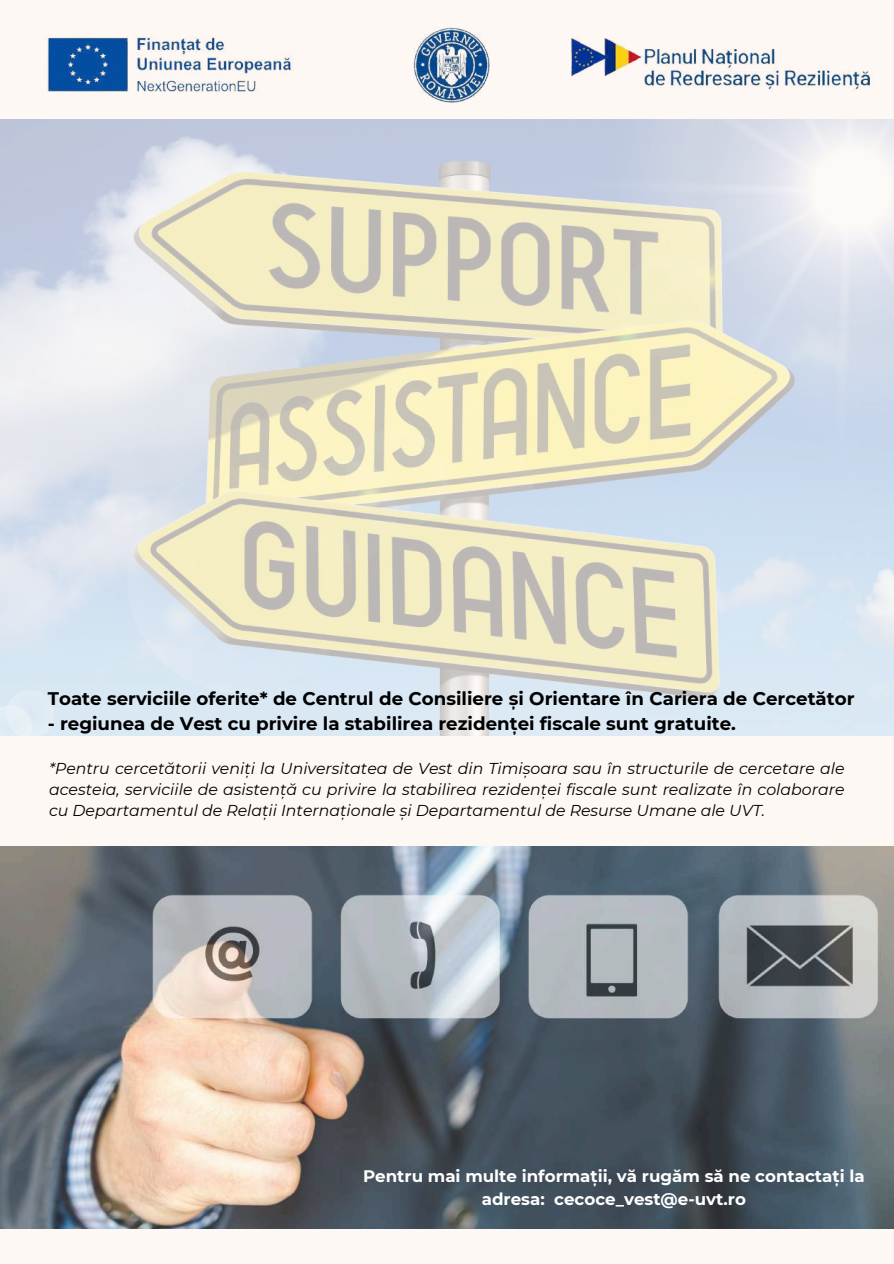
<style>
.page{position:relative;width:894px;height:1264px;background:#fff}
.page>*{position:absolute;margin:0;border:0;box-sizing:border-box;transform-origin:0 0}
.t1{font:700 18.15px "Montserrat";color:#000}
.t2{font:700 16.65px/22.5px "Montserrat";color:#fff;text-align:center}
.t3{font:italic 15.75px/21px "Montserrat";color:#000;text-align:justify}
</style>
<div class="page">
<div style="left:0;top:0;width:893px;height:1263px;background:#fdf8f4"></div>
<img style="left:0;top:119px;width:893px;height:616px">
<img style="left:0;top:846px;width:892px;height:382px">
<img style="left:47px;top:37px;width:245px;height:55px">
<img style="left:413px;top:27px;width:76px;height:75px">
<img style="left:571px;top:38px;width:299px;height:53px">
<p class="t1" style="left:48px;top:687px;width:808px">Toate serviciile oferite* de Centrul de Consiliere și Orientare în Cariera de Cercetător</p>
<p class="t1" style="left:48px;top:712px;width:689px">- regiunea de Vest cu privire la stabilirea rezidenței fiscale sunt gratuite.</p>
<p class="t3" style="left:49px;top:758px;width:796px">*Pentru cercetătorii veniți la Universitatea de Vest din Timișoara sau în structurile de cercetare ale acesteia, serviciile de asistență cu privire la stabilirea rezidenței fiscale sunt realizate în colaborare cu Departamentul de Relații Internaționale și Departamentul de Resurse Umane ale UVT.</p>
<p class="t2" style="left:363px;top:1165px;width:503px">Pentru mai multe informații, vă rugăm să ne contactați la adresa: cecoce_vest@e-uvt.ro</p>
</div>
